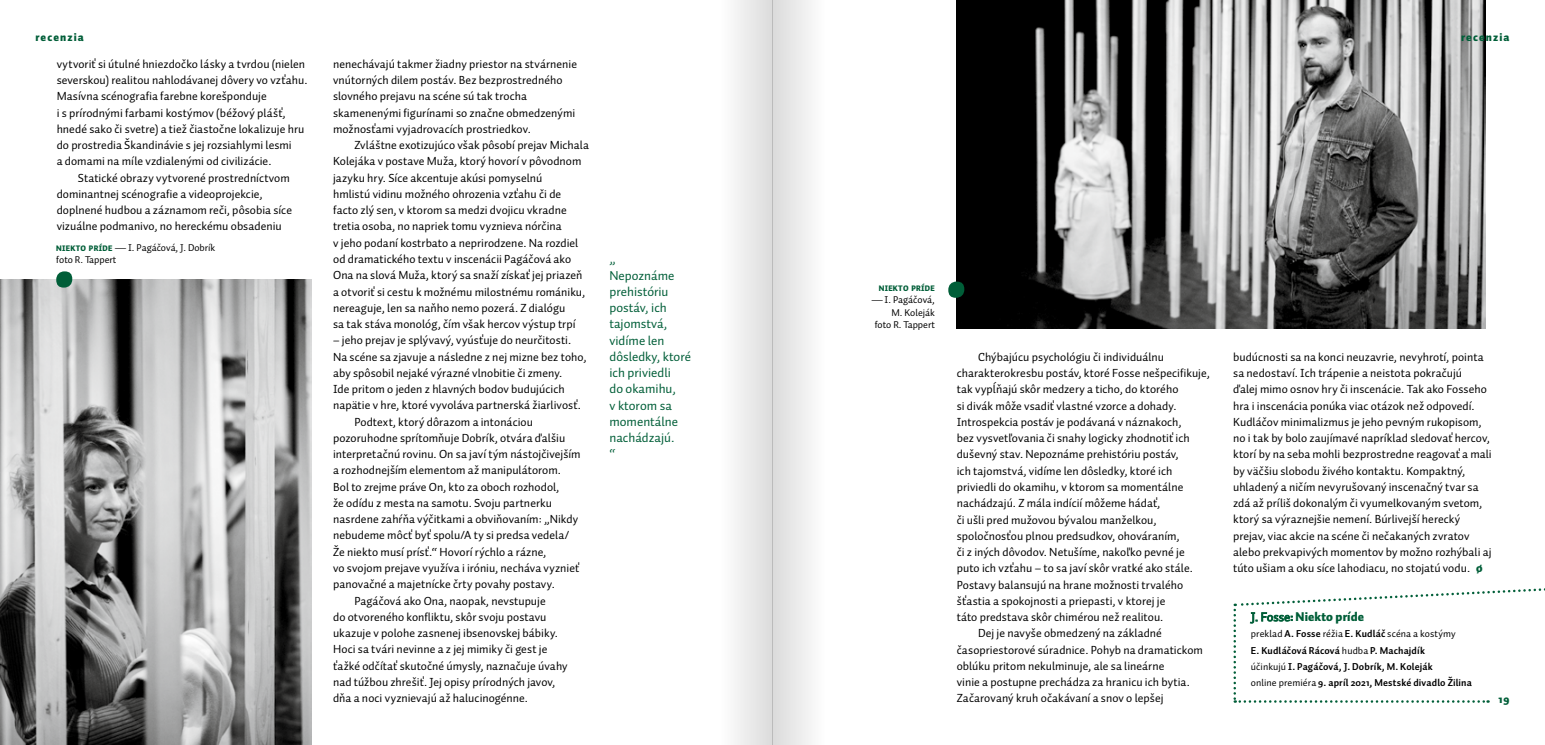
<style>
.page{position:relative;width:1545px;height:745px;background:#fff}
.page>*{position:absolute;margin:0;border:0;box-sizing:border-box;transform-origin:0 0}
.t1{font:13.12px/16.2px "Auto Pro";color:#005e38}
.t2{font:900 12.5px "Auto Pro";letter-spacing:.005em;color:#005e38}
.t3{font:11.88px/16.2px "Auto Pro";letter-spacing:.005em;color:#000}
.t4{font:900 11.25px "Auto Pro";letter-spacing:.1em;color:#005e38}
.t5{font:700 10px/16.2px "Auto Pro";letter-spacing:.015em;color:#000}
.t6{font:10px/12.5px "Auto Pro";color:#000}
.t7{font:900 7.88px "Auto Pro";letter-spacing:.035em;color:#005e38}
.s1{font-weight:900;font-size:7.88px;color:#005e38}
.s2{font-weight:900;color:#005e38}
.s3{font-weight:400}
</style>
<div class="page">
<svg style="left:1233px;top:588px;width:312px;height:114px"></svg>
<img style="left:0;top:279px;width:312px;height:465px">
<img style="left:956px;top:0;width:529px;height:328px">
<div style="left:56px;top:271px;width:16px;height:16px;background:#005e38;border-radius:50%"></div>
<div style="left:948px;top:281px;width:16px;height:16px;background:#005e38;border-radius:50%"></div>
<div style="left:719px;top:0;width:53px;height:744px;background:linear-gradient(to right,#fff,#dcdcdc)"></div>
<div style="left:772px;top:0;width:54px;height:744px;background:linear-gradient(to right,#dadada,#fefefe)"></div>
<p class="t4" style="left:35px;top:29px;width:50px">recenzia</p>
<p class="t4" style="left:1461px;top:29px;width:50px">recenzia</p>
<p class="t3" style="left:57px;top:55px;width:252px">vytvoriť si útulné hniezdočko lásky a tvrdou (nielen severskou) realitou nahlodávanej dôvery vo vzťahu.<br>Masívna scénografia farebne korešponduje<br>i s prírodnými farbami kostýmov (béžový plášť, hnedé sako či svetre) a tiež čiastočne lokalizuje hru do prostredia Škandinávie s jej rozsiahlymi lesmi<br>a domami na míle vzdialenými od civilizácie.</p>
<p class="t3" style="left:57px;top:169px;width:237px;text-indent:21px">Statické obrazy vytvorené prostredníctvom dominantnej scénografie a videoprojekcie, doplnené hudbou a záznamom reči, pôsobia síce vizuálne podmanivo, no hereckému obsadeniu</p>
<p class="t6" style="left:56px;top:240px;width:161px"><span class="s1">NIEKTO PRÍDE</span> — I. Pagáčová, J. Dobrík foto R. Tappert</p>
<p class="t3" style="left:333px;top:55px;width:245px">nenechávajú takmer žiadny priestor na stvárnenie vnútorných dilem postáv. Bez bezprostredného slovného prejavu na scéne sú tak trocha skamenenými figurínami so značne obmedzenými možnosťami vyjadrovacích prostriedkov.</p>
<p class="t3" style="left:333px;top:137px;width:257px;text-indent:21px">Zvláštne exotizujúco však pôsobí prejav Michala Kolejáka v postave Muža, ktorý hovorí v pôvodnom jazyku hry. Síce akcentuje akúsi pomyselnú<br>hmlistú vidinu možného ohrozenia vzťahu či de facto zlý sen, v ktorom sa medzi dvojicu vkradne tretia osoba, no napriek tomu vyznieva nórčina<br>v jeho podaní kostrbato a neprirodzene. Na rozdiel od dramatického textu v inscenácii Pagáčová ako Ona na slová Muža, ktorý sa snaží získať jej priazeň a otvoriť si cestu k možnému milostnému romániku, nereaguje, len sa naňho nemo pozerá. Z dialógu<br>sa tak stáva monológ, čím však hercov výstup trpí</p>
<p class="t3" style="left:333px;top:331px;width:240px">– jeho prejav je splývavý, vyúsťuje do neurčitosti.</p>
<p class="t3" style="left:333px;top:348px;width:255px">Na scéne sa zjavuje a následne z nej mizne bez toho,</p>
<p class="t3" style="left:333px;top:364px;width:231px">aby spôsobil nejaké výrazné vlnobitie či zmeny.</p>
<p class="t3" style="left:333px;top:380px;width:233px">Ide pritom o jeden z hlavných bodov budujúcich</p>
<p class="t3" style="left:333px;top:396px;width:249px">napätie v hre, ktoré vyvoláva partnerská žiarlivosť.</p>
<p class="t3" style="left:354px;top:413px;width:180px">Podtext, ktorý dôrazom a intonáciou</p>
<p class="t3" style="left:333px;top:429px;width:234px">pozoruhodne sprítomňuje Dobrík, otvára ďalšiu</p>
<p class="t3" style="left:333px;top:445px;width:249px">interpretačnú rovinu. On sa javí tým nástojčivejším</p>
<p class="t3" style="left:333px;top:461px;width:229px">a rozhodnejším elementom až manipulátorom.</p>
<p class="t3" style="left:333px;top:478px;width:228px">Bol to zrejme práve On, kto za oboch rozhodol,</p>
<p class="t3" style="left:333px;top:494px;width:220px">že odídu z mesta na samotu. Svoju partnerku</p>
<p class="t3" style="left:333px;top:510px;width:247px">nasrdene zahŕňa výčitkami a obviňovaním: „Nikdy</p>
<p class="t3" style="left:333px;top:526px;width:238px">nebudeme môcť byť spolu/A ty si predsa vedela/</p>
<p class="t3" style="left:333px;top:543px;width:215px">Že niekto musí prísť.“ Hovorí rýchlo a rázne,</p>
<p class="t3" style="left:333px;top:559px;width:248px">vo svojom prejave využíva i iróniu, necháva vyznieť</p>
<p class="t3" style="left:333px;top:575px;width:223px">panovačné a majetnícke črty povahy postavy.</p>
<p class="t3" style="left:354px;top:591px;width:193px">Pagáčová ako Ona, naopak, nevstupuje</p>
<p class="t3" style="left:333px;top:608px;width:215px">do otvoreného konfliktu, skôr svoju postavu</p>
<p class="t3" style="left:333px;top:624px;width:226px">ukazuje v polohe zasnenej ibsenovskej bábiky.</p>
<p class="t3" style="left:333px;top:640px;width:216px">Hoci sa tvári nevinne a z jej mimiky či gest je</p>
<p class="t3" style="left:333px;top:656px;width:236px">ťažké odčítať skutočné úmysly, naznačuje úvahy</p>
<p class="t3" style="left:333px;top:673px;width:224px">nad túžbou zhrešiť. Jej opisy prírodných javov,</p>
<p class="t3" style="left:333px;top:689px;width:196px">dňa a noci vyznievajú až halucinogénne.</p>
<p class="t1" style="left:609px;top:250px;width:83px">„<br>Nepoznáme prehistóriu postáv, ich tajomstvá, vidíme len dôsledky, ktoré ich priviedli<br>do okamihu,<br>v ktorom sa momentálne nachádzajú.<br>“</p>
<p class="t7" style="left:879px;top:282px;width:58px">NIEKTO PRÍDE</p>
<p class="t6" style="left:872px;top:293px;width:65px;text-align:right">— I. Pagáčová,<br>M. Koleják<br>foto R. Tappert</p>
<p class="t3" style="left:978px;top:348px;width:188px">Chýbajúcu psychológiu či individuálnu</p>
<p class="t3" style="left:957px;top:364px;width:255px">charakterokresbu postáv, ktoré Fosse nešpecifikuje,</p>
<p class="t3" style="left:957px;top:381px;width:223px">tak vypĺňajú skôr medzery a ticho, do ktorého</p>
<p class="t3" style="left:957px;top:397px;width:221px">si divák môže vsadiť vlastné vzorce a dohady.</p>
<p class="t3" style="left:957px;top:413px;width:226px">Introspekcia postáv je podávaná v náznakoch,</p>
<p class="t3" style="left:957px;top:429px;width:235px">bez vysvetľovania či snahy logicky zhodnotiť ich</p>
<p class="t3" style="left:957px;top:445px;width:223px">duševný stav. Nepoznáme prehistóriu postáv,</p>
<p class="t3" style="left:957px;top:462px;width:217px">ich tajomstvá, vidíme len dôsledky, ktoré ich</p>
<p class="t3" style="left:957px;top:478px;width:228px">priviedli do okamihu, v ktorom sa momentálne</p>
<p class="t3" style="left:957px;top:494px;width:205px">nachádzajú. Z mála indícií môžeme hádať,</p>
<p class="t3" style="left:957px;top:510px;width:201px">či ušli pred mužovou bývalou manželkou,</p>
<p class="t3" style="left:957px;top:527px;width:224px">spoločnosťou plnou predsudkov, ohováraním,</p>
<p class="t3" style="left:957px;top:543px;width:229px">či z iných dôvodov. Netušíme, nakoľko pevné je</p>
<p class="t3" style="left:957px;top:559px;width:238px">puto ich vzťahu – to sa javí skôr vratké ako stále.</p>
<p class="t3" style="left:957px;top:575px;width:228px">Postavy balansujú na hrane možnosti trvalého</p>
<p class="t3" style="left:957px;top:592px;width:210px">šťastia a spokojnosti a priepasti, v ktorej je</p>
<p class="t3" style="left:957px;top:608px;width:208px">táto predstava skôr chimérou než realitou.</p>
<p class="t3" style="left:978px;top:624px;width:185px">Dej je navyše obmedzený na základné</p>
<p class="t3" style="left:957px;top:640px;width:248px">časopriestorové súradnice. Pohyb na dramatickom</p>
<p class="t3" style="left:957px;top:657px;width:209px">oblúku pritom nekulminuje, ale sa lineárne</p>
<p class="t3" style="left:957px;top:673px;width:235px">vinie a postupne prechádza za hranicu ich bytia.</p>
<p class="t3" style="left:957px;top:689px;width:208px">Začarovaný kruh očakávaní a snov o lepšej</p>
<p class="t3" style="left:1233px;top:348px;width:260px">budúcnosti sa na konci neuzavrie, nevyhrotí, pointa sa nedostaví. Ich trápenie a neistota pokračujú<br>ďalej mimo osnov hry či inscenácie. Tak ako Fosseho hra i inscenácia ponúka viac otázok než odpovedí.<br>Kudláčov minimalizmus je jeho pevným rukopisom, no i tak by bolo zaujímavé napríklad sledovať hercov, ktorí by na seba mohli bezprostredne reagovať a mali by väčšiu slobodu živého kontaktu. Kompaktný, uhladený a ničím nevyrušovaný inscenačný tvar sa zdá až príliš dokonalým či vyumelkovaným svetom, ktorý sa výraznejšie nemení. Búrlivejší herecký prejav, viac akcie na scéne či nečakaných zvratov alebo prekvapivých momentov by možno rozhýbali aj túto ušiam a oku síce lahodiacu, no stojatú vodu. <span class="s2">ø</span></p>
<p class="t2" style="left:1251px;top:607px;width:115px"><span class="s3">J. Fosse:</span> Niekto príde</p>
<p class="t5" style="left:1251px;top:625px;width:223px"><span class="s3">preklad</span> A. Fosse <span class="s3">réžia</span> E. Kudláč <span class="s3">scéna a kostýmy<br></span>E. Kudláčová Rácová <span class="s3">hudba</span> P. Machajdík<br><span class="s3">účinkujú</span> I. Pagáčová, J. Dobrík, M. Koleják<br><span class="s3">online premiéra</span> 9. apríl 2021, Mestské divadlo Žilina</p>
<p class="t4" style="left:1498px;top:690px;width:13px">19</p>
</div>
